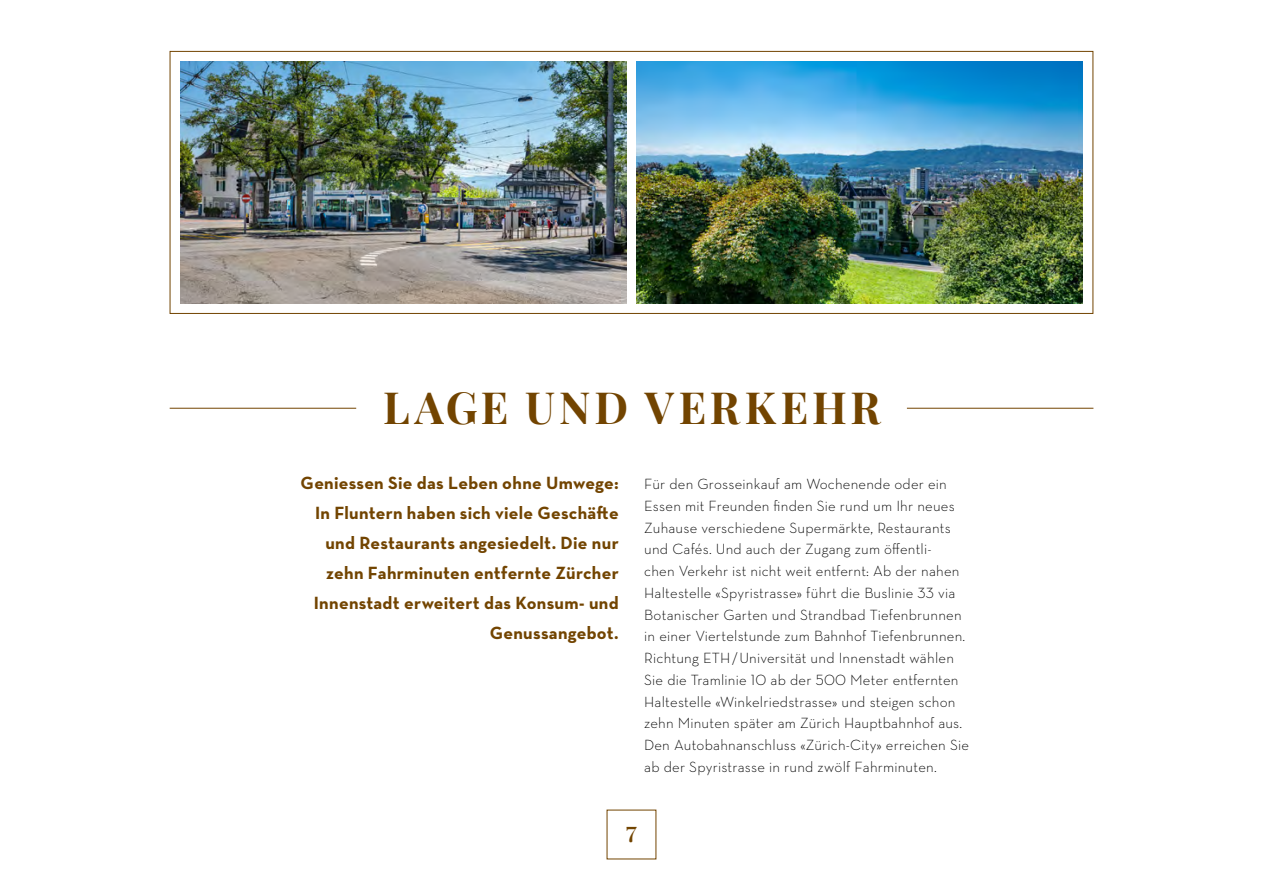
<style>
.page{position:relative;width:1263px;height:893px;background:#fff}
.page>*{position:absolute;margin:0;border:0;box-sizing:border-box;transform-origin:0 0}
.t1{font:43.5px "Playfair Display";letter-spacing:.09em;color:#724400}
.t2{font:21px "Playfair Display";color:#724400}
.t3{font:700 18px/30px "Neutraface Text";letter-spacing:.015em;color:#724400;text-align:right}
.t4{font:300 15px/21.8px "Neutraface Text";letter-spacing:.015em;color:#000}
</style>
<div class="page">
<hr style="left:170px;top:408px;width:186px;height:1px;background:#724400">
<hr style="left:907px;top:408px;width:186px;height:1px;background:#724400">
<img style="left:180px;top:62px;width:446px;height:241px">
<img style="left:637px;top:62px;width:446px;height:241px">
<h1 class="t1" style="left:383px;top:373px;width:499px">LAGE UND VERKEHR</h1>
<p class="t3" style="left:301px;top:468px;width:320px">Geniessen Sie das Leben ohne Umwege:<br>In Fluntern haben sich viele Geschäfte und Restaurants angesiedelt. Die nur zehn Fahrminuten entfernte Zürcher Innenstadt erweitert das Konsum- und Genussangebot.</p>
<p class="t4" style="left:644px;top:473px;width:326px">Für den Grosseinkauf am Wochenende oder ein Essen mit Freunden finden Sie rund um Ihr neues Zuhause verschiedene Supermärkte, Restaurants und Cafés. Und auch der Zugang zum öffentli-<br>chen Verkehr ist nicht weit entfernt: Ab der nahen Haltestelle «Spyristrasse» führt die Buslinie 33 via Botanischer Garten und Strandbad Tiefenbrunnen in einer Viertelstunde zum Bahnhof Tiefenbrunnen.<br>Richtung ETH/Universität und Innenstadt wählen Sie die Tramlinie 10 ab der 500 Meter entfernten Haltestelle «Winkelriedstrasse» und steigen schon zehn Minuten später am Zürich Hauptbahnhof aus.<br>Den Autobahnanschluss «Zürich-City» erreichen Sie ab der Spyristrasse in rund zwölf Fahrminuten.</p>
<h2 class="t2" style="left:626px;top:818px;width:12px">7</h2>
</div>
